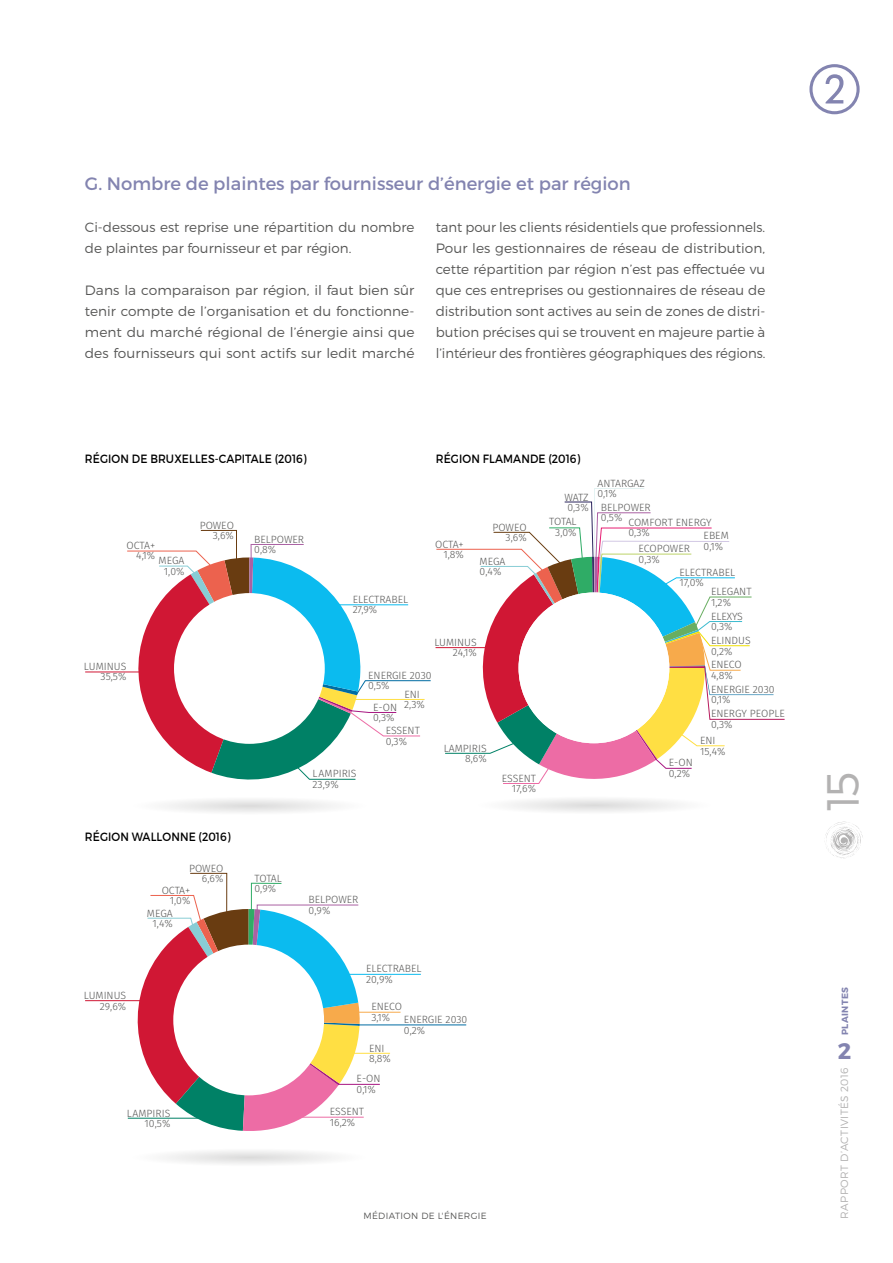
<style>
.page{position:relative;width:893px;height:1263px;background:#fff}
.page>*{position:absolute;margin:0;border:0;box-sizing:border-box;transform-origin:0 0}
.t1{font:300 45px "Montserrat";color:#b3b2b2}
.t2{font:700 22.5px "Montserrat";color:#8384b0}
.t3{font:18px "Montserrat";color:#8384b0}
.t4{font:300 13.5px/21px "Montserrat";color:#575756;text-align:justify}
.t5{font:12px "Montserrat";letter-spacing:.01em;color:#000;scale:.9 1}
.t6{font:300 10.5px/10.5px "Fira Sans";color:#575756}
.t7{font:300 10.5px "Montserrat";letter-spacing:.035em;color:#b3b2b2}
.t8{font:300 9px "Montserrat";letter-spacing:.04em;color:#575756}
.t9{font:700 9px "Montserrat";letter-spacing:.045em;color:#8384b0}
</style>
<div class="page">
<svg style="left:825px;top:821px;width:38px;height:38px"></svg>
<hr style="left:85px;top:672px;width:60px;height:1px;background:#d01734">
<svg style="left:124px;top:488px;width:661px;height:324px"></svg>
<svg style="left:166px;top:1151px;width:166px;height:13px"></svg>
<hr style="left:329px;top:974px;width:92px;height:1px;background:#0bbbef">
<hr style="left:353px;top:1012px;width:47px;height:1px;background:#f7aa4b">
<hr style="left:351px;top:1053px;width:39px;height:1px;background:#ffdf43">
<hr style="left:338px;top:1084px;width:42px;height:1px;background:#a71681">
<hr style="left:85px;top:1000px;width:59px;height:1px;background:#d01734">
<hr style="left:298px;top:1117px;width:66px;height:1px;background:#ed6ca5">
<svg style="left:125px;top:873px;width:235px;height:258px"></svg>
<hr style="left:358px;top:1024px;width:108px;height:1px;background:#006ca2">
<h3 class="t3" style="left:85px;top:172px;width:547px">G. Nombre de plaintes par fournisseur d’énergie et par région</h3>
<p class="t4" style="left:85px;top:216px;width:331px">Ci-dessous est reprise une répartition du nombre de plaintes par fournisseur et par région.</p>
<p class="t4" style="left:85px;top:279px;width:331px">Dans la comparaison par région, il faut bien sûr tenir compte de l’organisation et du fonctionne&shy;ment du marché régional de l’énergie ainsi que des fournisseurs qui sont actifs sur ledit marché</p>
<p class="t4" style="left:436px;top:216px;width:331px">tant pour les clients résidentiels que professionnels.<br>Pour les gestionnaires de réseau de distribution, cette répartition par région n’est pas effectuée vu que ces entreprises ou gestionnaires de réseau de distribution sont actives au sein de zones de distri&shy;bution précises qui se trouvent en majeure partie à l’intérieur des frontières géographiques des régions.</p>
<p class="t5" style="left:85px;top:451px;width:248px">RÉGION DE BRUXELLES-CAPITALE (2016)</p>
<p class="t5" style="left:436px;top:451px;width:162px">RÉGION FLAMANDE (2016)</p>
<p class="t6" style="left:200px;top:520px;width:36px;text-align:right">POWEO<br>3,6%</p>
<p class="t6" style="left:127px;top:540px;width:30px;text-align:right">OCTA+<br>4,1%</p>
<p class="t6" style="left:254px;top:534px;width:51px">BELPOWER<br>0,8%</p>
<p class="t6" style="left:158px;top:555px;width:27px;text-align:center">MEGA<br>1,0%</p>
<p class="t6" style="left:353px;top:594px;width:57px">ELECTRABEL<br>27,9%</p>
<p class="t6" style="left:597px;top:478px;width:49px">ANTARGAZ<br>0,1%</p>
<p class="t6" style="left:564px;top:492px;width:26px">WATZ<br>0,3%</p>
<p class="t6" style="left:601px;top:502px;width:51px">BELPOWER<br>0,5%</p>
<p class="t6" style="left:549px;top:516px;width:29px;text-align:center">TOTAL<br>3,0%</p>
<p class="t6" style="left:628px;top:517px;width:85px">COMFORT ENERGY<br>0,3%</p>
<p class="t6" style="left:492px;top:522px;width:36px;text-align:right">POWEO<br>3,6%</p>
<p class="t6" style="left:704px;top:530px;width:27px">EBEM<br>0,1%</p>
<p class="t6" style="left:435px;top:539px;width:30px;text-align:right">OCTA+<br>1,8%</p>
<p class="t6" style="left:639px;top:543px;width:53px">ECOPOWER<br>0,3%</p>
<p class="t6" style="left:480px;top:556px;width:27px">MEGA<br>0,4%</p>
<p class="t6" style="left:679px;top:567px;width:57px">ELECTRABEL<br>17,0%</p>
<p class="t6" style="left:711px;top:586px;width:42px">ELEGANT<br>1,2%</p>
<p class="t6" style="left:711px;top:611px;width:33px">ELEXYS<br>0,3%</p>
<p class="t6" style="left:434px;top:637px;width:44px;text-align:right">LUMINUS<br>24,1%</p>
<p class="t6" style="left:711px;top:635px;width:41px">ELINDUS<br>0,2%</p>
<p class="t6" style="left:84px;top:661px;width:44px;text-align:right">LUMINUS<br>35,5%</p>
<p class="t5" style="left:85px;top:829px;width:163px">RÉGION WALLONNE (2016)</p>
<p class="t6" style="left:189px;top:863px;width:36px;text-align:right">POWEO<br>6,6%</p>
<p class="t6" style="left:162px;top:885px;width:30px;text-align:right">OCTA+<br>1,0%</p>
<p class="t6" style="left:147px;top:907px;width:27px;text-align:center">MEGA<br>1,4%</p>
<p class="t6" style="left:254px;top:873px;width:29px">TOTAL<br>0,9%</p>
<p class="t6" style="left:84px;top:990px;width:44px;text-align:right">LUMINUS<br>29,6%</p>
<p class="t6" style="left:127px;top:1108px;width:45px;text-align:right">LAMPIRIS<br>10,5%</p>
<p class="t6" style="left:313px;top:768px;width:45px">LAMPIRIS<br>23,9%</p>
<p class="t6" style="left:368px;top:670px;width:65px">ENERGIE 2030<br>0,5%</p>
<p class="t6" style="left:404px;top:689px;width:22px">ENI<br>2,3%</p>
<p class="t6" style="left:386px;top:725px;width:36px">ESSENT<br>0,3%</p>
<p class="t6" style="left:373px;top:702px;width:25px">E-ON<br>0,3%</p>
<p class="t6" style="left:444px;top:743px;width:44px;text-align:right">LAMPIRIS<br>8,6%</p>
<p class="t6" style="left:502px;top:773px;width:36px;text-align:right">ESSENT<br>17,6%</p>
<p class="t6" style="left:309px;top:894px;width:51px">BELPOWER<br>0,9%</p>
<p class="t6" style="left:366px;top:963px;width:57px">ELECTRABEL<br>20,9%</p>
<p class="t6" style="left:371px;top:1001px;width:32px">ENECO<br>3,1%</p>
<p class="t6" style="left:369px;top:1043px;width:23px">ENI<br>8,8%</p>
<p class="t6" style="left:357px;top:1073px;width:25px">E-ON<br>0,1%</p>
<p class="t6" style="left:404px;top:1014px;width:65px">ENERGIE 2030<br>0,2%</p>
<p class="t6" style="left:330px;top:1106px;width:36px">ESSENT<br>16,2%</p>
<p class="t8" style="left:364px;top:1210px;width:125px">MÉDIATION DE L'ÉNERGIE</p>
<p class="t6" style="left:669px;top:757px;width:25px">E-ON<br>0,2%</p>
<p class="t6" style="left:711px;top:659px;width:32px">ENECO<br>4,8%</p>
<p class="t6" style="left:711px;top:684px;width:65px">ENERGIE 2030<br>0,1%</p>
<p class="t6" style="left:711px;top:708px;width:75px">ENERGY PEOPLE<br>0,3%</p>
<p class="t6" style="left:700px;top:735px;width:27px">ENI<br>15,4%</p>
<h1 class="t1" style="left:815px;top:811px;width:42px;rotate:-90deg">15</h1>
<p class="t9" style="left:839px;top:1035px;width:50px;rotate:-90deg">PLAINTES</p>
<h2 class="t2" style="left:838px;top:1037px;width:15px">2</h2>
<p class="t7" style="left:838px;top:1219px;width:153px;rotate:-90deg">RAPPORT D’ACTIVITÉS 2016</p>
</div>
